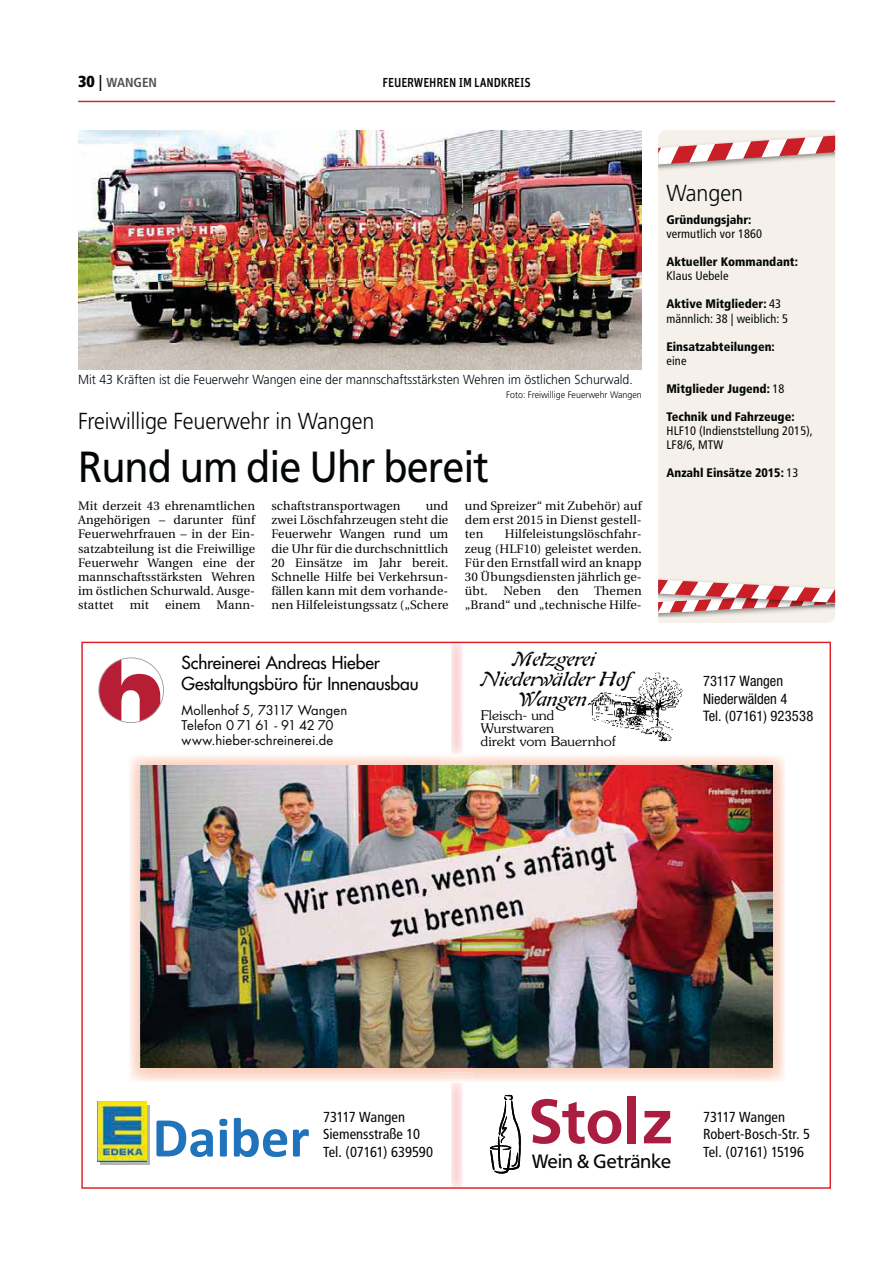
<style>
.page{position:relative;width:893px;height:1263px;background:#fff}
.page>*{position:absolute;margin:0;border:0;box-sizing:border-box;transform-origin:0 0}
.t1{font:700 61.95px "Frutiger BQ";letter-spacing:.005em;color:#aa1d41}
.t2{font:700 56.85px "Ljylfr Vcvtmt Kjbbgl Wgrxtn Calibri";color:#2174bb}
.t3{font:43.5px "Frutiger";letter-spacing:-.025em;color:#030806;scale:.91 1}
.t4{font:300 23.25px "Frutiger";letter-spacing:-.005em;color:#030806;scale:.93 1}
.t5{font:italic 20.25px/20.2px "Auriol";color:#030806;text-align:center;scale:1.08 1}
.t6{font:19.05px "Frutiger BQ";letter-spacing:.01em;color:#030806}
.t7{font:17.4px/20.2px "Futura";letter-spacing:-.01em;color:#030806}
.t8{font:condensed 14.55px/17.4px "Frutiger";color:#030806}
.t9{font:condensed 14.55px/17.4px "Helvetica Neue";color:#030806}
.t10{font:300 13.2px "Frutiger";color:#030806;scale:.94 1}
.t11{font:300 13.2px/13.2px "Souvenir";color:#030806;scale:1.08 1}
.t12{font:13.05px/14.5px "Futura";color:#030806}
.t13{font:500 13.05px "Unit Pro";letter-spacing:-.01em;color:#030806;scale:.91 1}
.t14{font:700 condensed 13.05px "Frutiger";color:#4e4e4d}
.t15{font:12.3px/14.1px "Utopia";letter-spacing:.01em;color:#030806;text-align:justify}
.t16{font:900 condensed 12.3px "Frutiger";color:#030806}
.t17{font:condensed 12.3px/14.1px "Frutiger";letter-spacing:.01em;color:#030806}
.t18{font:300 9.45px "Frutiger";color:#030806;scale:.94 1}
.s1{font-weight:900;font-size:15.9px;color:#030806}
.s2{font-size:15.9px;color:#030806}
.s3{color:#010202}
.s4{font-weight:900}
.s5{font-weight:400}
</style>
<div class="page">
<hr style="left:78px;top:101px;width:757px;height:1px;background:#e01e25">
<div style="left:658px;top:175px;width:177px;height:448px;background:#f5f1ea"></div>
<img style="left:658px;top:613px;width:177px;height:4px">
<svg style="left:658px;top:136px;width:177px;height:28px"></svg>
<svg style="left:658px;top:577px;width:177px;height:36px"></svg>
<img style="left:78px;top:130px;width:564px;height:240px">
<img style="left:130px;top:755px;width:655px;height:46px">
<img style="left:130px;top:801px;width:49px;height:281px">
<img style="left:736px;top:801px;width:49px;height:280px">
<img style="left:179px;top:1067px;width:557px;height:15px">
<img style="left:141px;top:766px;width:631px;height:301px">
<img style="left:588px;top:672px;width:94px;height:70px">
<img style="left:588px;top:672px;width:47px;height:19px">
<img style="left:588px;top:736px;width:23px;height:6px">
<svg style="left:612px;top:736px;width:4px;height:6px"></svg>
<svg style="left:490px;top:1095px;width:31px;height:79px"></svg>
<img style="left:441px;top:755px;width:32px;height:9px">
<img style="left:441px;top:1072px;width:32px;height:10px">
<svg style="left:100px;top:1105px;width:49px;height:59px"></svg>
<img style="left:97px;top:1102px;width:49px;height:59px">
<svg style="left:98px;top:657px;width:66px;height:66px"></svg>
<p class="t14" style="left:78px;top:77px;width:80px"><span class="s1">30</span> <span class="s2">|</span> WANGEN</p>
<p class="t13" style="left:382px;top:75px;width:164px">FEUERWEHREN IM LANDKREIS</p>
<p class="t10" style="left:78px;top:374px;width:592px">Mit 43 Kräften ist die Feuerwehr Wangen eine der mannschaftsstärksten Wehren im östlichen Schurwald.</p>
<p class="t18" style="left:506px;top:391px;width:146px">Foto: Freiwillige Feuerwehr Wangen</p>
<h3 class="t4" style="left:78px;top:412px;width:320px">Freiwillige Feuerwehr in Wangen</h3>
<h3 class="t3" style="left:78px;top:449px;width:453px">Rund um die Uhr bereit</h3>
<p class="t15" style="left:78px;top:500px;width:178px">Mit derzeit 43 ehrenamtlichen Angehörigen – darunter fünf Feuerwehrfrauen – in der Ein&shy;satzabteilung ist die Freiwillige Feuerwehr Wangen eine der mannschaftsstärksten Wehren im östlichen Schurwald. Ausge&shy;stattet</p>
<p class="t15" style="left:271px;top:500px;width:178px;text-indent:154px">und zwei Löschfahrzeugen steht die Feuerwehr Wangen rund um die Uhr für die durchschnittlich 20 Einsätze im Jahr bereit.<br>Schnelle Hilfe bei Verkehrsun&shy;fällen kann mit dem vorhande&shy;nen Hilfeleistungssatz („Schere</p>
<p class="t15" style="left:465px;top:500px;width:178px">und Spreizer“ mit Zubehör) auf dem erst 2015 in Dienst gestell&shy;ten</p>
<p class="t15" style="left:271px;top:500px;width:130px">schaftstransportwagen</p>
<p class="t15" style="left:465px;top:528px;width:178px;text-indent:40px">Hilfeleistungslöschfahr&shy;zeug (HLF10) geleistet werden.<br>Für den Ernstfall wird an knapp 30 Übungsdiensten jährlich ge&shy;übt.</p>
<p class="t15" style="left:465px;top:585px;width:178px;text-align:right">Themen<br>„Brand“ und „technische Hilfe-</p>
<p class="t15" style="left:503px;top:585px;width:39px">Neben</p>
<p class="t15" style="left:557px;top:585px;width:23px">den</p>
<p class="t15" style="left:130px;top:599px;width:21px">mit</p>
<p class="t15" style="left:165px;top:599px;width:37px">einem</p>
<p class="t15" style="left:217px;top:599px;width:40px">Mann-</p>
<h3 class="t7" style="left:182px;top:654px;width:239px">Schreinerei Andreas Hieber<br>Gestaltungsbüro für Innenausbau</h3>
<p class="t12" style="left:182px;top:705px;width:167px">Mollenhof 5, 73117 Wangen<br>Telefon 0 71 61 - 91 42 70 www.hieber-schreinerei.de</p>
<h3 class="t5" style="left:481px;top:651px;width:140px">Metzgerei<br>Niederwälde<span class="s3">r Hof<br></span>Wangen</h3>
<p class="t11" style="left:481px;top:709px;width:127px">Fleisch- und<br>Wurstwaren<br>direkt vom Bauer<span class="s3">nhof</span></p>
<h3 class="t4" style="left:666px;top:183px;width:84px">Wangen</h3>
<p class="t16" style="left:666px;top:215px;width:86px">Gründungsjahr:</p>
<p class="t17" style="left:666px;top:228px;width:97px">vermutlich vor 1860</p>
<p class="t16" style="left:666px;top:257px;width:133px">Aktueller Kommandant:</p>
<p class="t17" style="left:666px;top:270px;width:64px">Klaus Uebele</p>
<p class="t17" style="left:666px;top:298px;width:123px"><span class="s4">Aktive Mitglieder:</span> 43 männlich: 38 | weiblich: 5</p>
<p class="t16" style="left:666px;top:341px;width:110px">Einsatzabteilungen:</p>
<p class="t17" style="left:666px;top:354px;width:22px">eine</p>
<p class="t16" style="left:666px;top:384px;width:120px">Mitglieder Jugend: <span class="s5">18</span></p>
<p class="t16" style="left:666px;top:412px;width:130px">Technik und Fahrzeuge:</p>
<p class="t17" style="left:666px;top:425px;width:148px">HLF10 (Indienststellung 2015),<br>LF8/6, MTW</p>
<p class="t16" style="left:666px;top:468px;width:134px">Anzahl Einsätze 2015: <span class="s5">13</span></p>
<p class="t9" style="left:703px;top:673px;width:112px">73117 Wangen<br>Niederwälden 4<br>Tel. (07161) 923538</p>
<h2 class="t2" style="left:153px;top:1104px;width:159px">Daiber</h2>
<p class="t8" style="left:323px;top:1109px;width:98px">73117 Wangen<br>Siemensstraße 10</p>
<p class="t8" style="left:323px;top:1144px;width:112px">Tel. (07161) 639590</p>
<h1 class="t1" style="left:529px;top:1085px;width:144px">Stolz</h1>
<h3 class="t6" style="left:532px;top:1150px;width:140px">Wein &amp; Getränke</h3>
<p class="t8" style="left:703px;top:1109px;width:109px">73117 Wangen<br>Robert-Bosch-Str. 5<br>Tel. (07161) 15196</p>
</div>
